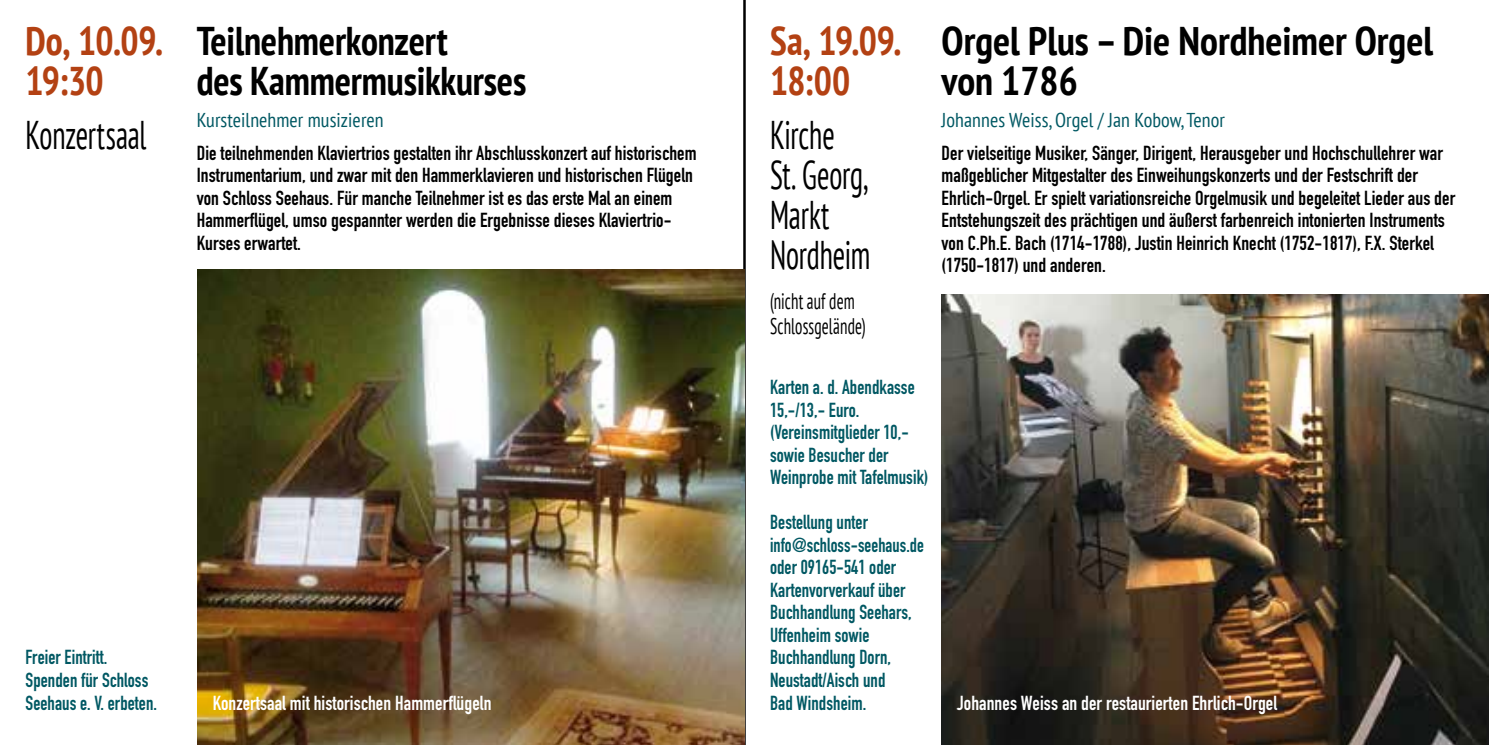
<style>
.page{position:relative;width:1489px;height:745px;background:#fff}
.page>*{position:absolute;margin:0;border:0;box-sizing:border-box;transform-origin:0 0}
.t1{font:condensed 40px/40px "PT Sans";letter-spacing:-.005em;color:#000;scale:.75 1}
.t2{font:700 condensed 40px/40px "PT Sans";letter-spacing:-.005em;color:#000;scale:.95 1}
.t3{font:700 condensed 40px/40px "PT Sans";letter-spacing:-.005em;color:#000}
.t4{font:700 condensed 40px/40px "PT Sans";letter-spacing:-.01em;color:#b34113;scale:.95 1}
.t5{font:condensed 22.5px/25px "PT Sans";letter-spacing:.01em;color:#000;scale:.75 1}
.t6{font:700 20px/22.5px "DIN Condensed";letter-spacing:.005em;color:#000}
.t7{font:700 20px/22.5px "DIN Condensed";letter-spacing:.005em;color:#005863;scale:.95 1}
.t8{font:700 20px "DIN Condensed";letter-spacing:.005em;color:#fff}
.t9{font:condensed 20px "PT Sans";letter-spacing:.005em;color:#005863}
</style>
<div class="page">
<hr style="left:743px;top:0;width:2px;height:744px;background:#000">
<img style="left:197px;top:269px;width:547px;height:475px">
<img style="left:941px;top:294px;width:547px;height:450px">
<h1 class="t4" style="left:26px;top:22px;width:145px">Do, 10.09.<br>19:30</h1>
<h1 class="t1" style="left:26px;top:116px;width:163px">Konzertsaal</h1>
<p class="t7" style="left:26px;top:648px;width:140px">Freier Eintritt.<br>Spenden für Schloss<br>Seehaus e. V. erbeten.</p>
<h1 class="t2" style="left:197px;top:22px;width:348px">Teilnehmerkonzert<br>des Kammermusikkurses</h1>
<p class="t9" style="left:197px;top:109px;width:188px">Kursteilnehmer musizieren</p>
<p class="t6" style="left:197px;top:144px;width:501px">Die teilnehmenden Klaviertrios gestalten ihr Abschlusskonzert auf historischem Instrumentarium, und zwar mit den Hammerklavieren und historischen Flügeln von Schloss Seehaus. Für manche Teilnehmer ist es das erste Mal an einem Hammerflügel, umso gespannter werden die Ergebnisse dieses Klaviertrio-Kurses erwartet.</p>
<h1 class="t4" style="left:770px;top:22px;width:139px">Sa, 19.09.<br>18:00</h1>
<h1 class="t1" style="left:770px;top:116px;width:135px">Kirche<br>St. Georg,<br>Markt<br>Nordheim</h1>
<p class="t5" style="left:770px;top:289px;width:129px">(nicht auf dem<br>Schlossgelände)</p>
<h1 class="t3" style="left:941px;top:22px;width:493px">Orgel Plus – Die Nordheimer Orgel von 1786</h1>
<p class="t9" style="left:941px;top:109px;width:285px">Johannes Weiss, Orgel / Jan Kobow, Tenor</p>
<p class="t6" style="left:941px;top:144px;width:515px">Der vielseitige Musiker, Sänger, Dirigent, Herausgeber und Hochschullehrer war maßgeblicher Mitgestalter des Einweihungskonzerts und der Festschrift der Ehrlich-Orgel. Er spielt variationsreiche Orgelmusik und begeleitet Lieder aus der Entstehungszeit des prächtigen und äußerst farbenreich intonierten Instruments von C.Ph.E. Bach (1714-1788), Justin Heinrich Knecht (1752-1817), F.X. Sterkel (1750-1817) und anderen.</p>
<p class="t7" style="left:770px;top:378px;width:168px">Karten a. d. Abendkasse<br>15,-/13,- Euro. (Vereinsmitglieder 10,- sowie Besucher der<br>Weinprobe mit Tafelmusik)</p>
<p class="t7" style="left:770px;top:513px;width:163px">Bestellung unter info@schloss-seehaus.de oder 09165-541 oder<br>Kartenvorverkauf über<br>Buchhandlung Seehars,<br>Uffenheim sowie<br>Buchhandlung Dorn,<br>Neustadt/Aisch und<br>Bad Windsheim.</p>
<p class="t8" style="left:213px;top:694px;width:280px">Konzertsaal mit historischen Hammerflügeln</p>
<p class="t8" style="left:957px;top:694px;width:321px">Johannes Weiss an der restaurierten Ehrlich-Orgel</p>
</div>
